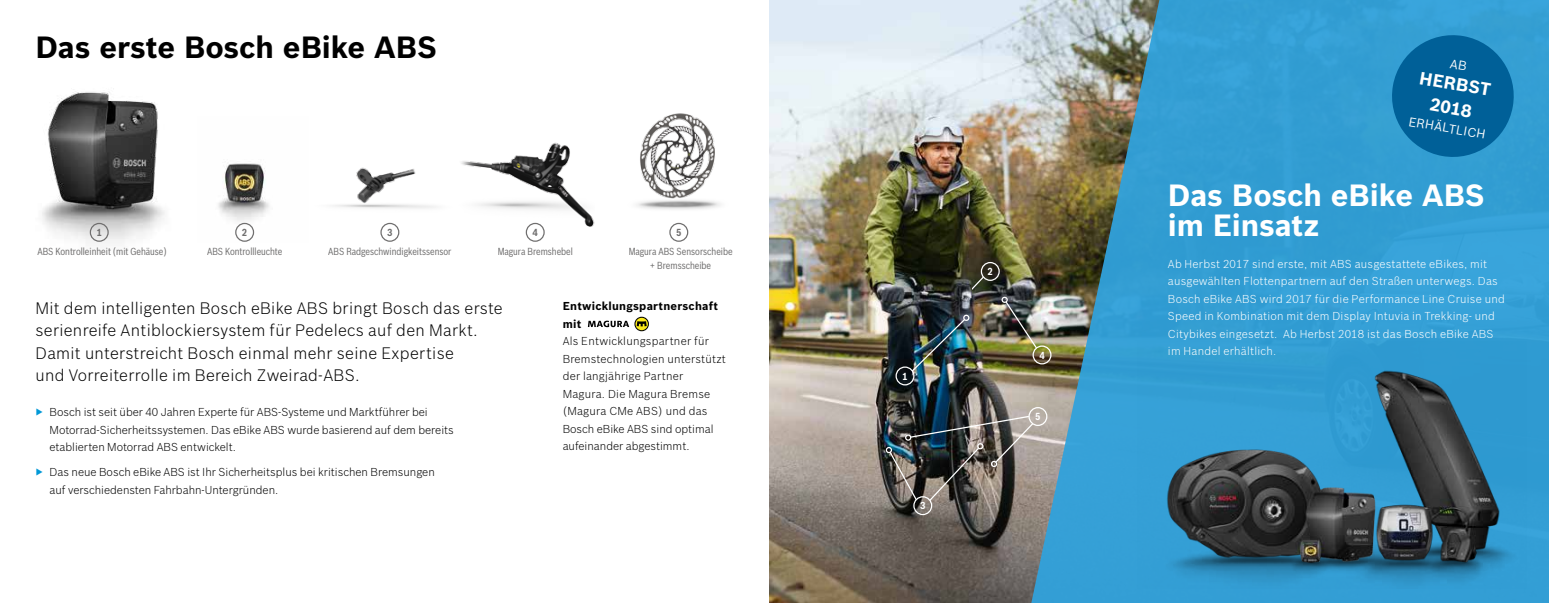
<style>
.page{position:relative;width:1549px;height:603px;background:#fff}
.page>*{position:absolute;margin:0;border:0;box-sizing:border-box;transform-origin:0 0}
.t1{font:700 30px/30px "Bosch Sans";letter-spacing:-.005em;color:#fff}
.t2{font:700 30px "Bosch Sans";letter-spacing:-.005em;color:#000}
.t3{font:700 17.5px/24.5px "Bosch Sans";color:#fff;text-align:center}
.t4{font:300 16.25px/22.5px "Bosch Sans";letter-spacing:.02em;color:#000}
.t5{font:12.5px "Bosch Sans";color:#fff}
.t6{font:300 11.25px/17.5px "Bosch Sans";letter-spacing:.02em;color:#fff}
.t7{font:300 11.25px/17.5px "Bosch Sans";color:#000}
.t8{font:300 11.25px/17.5px "Bosch Sans";letter-spacing:.02em;color:#000}
.t9{font:700 11.25px/17.5px "Bosch Sans";letter-spacing:.02em;color:#000}
.t10{font:10px/13.8px "Bosch Sans Cond";color:#706f6f;text-align:center}
.t11{font:700 10px "Bosch Sans Cond";color:#fff}
.t12{font:700 10px "Bosch Sans Cond";color:#706f6f}
.s1{font-weight:400;color:#0098d7}
</style>
<div class="page">
<img style="left:769px;top:0;width:260px;height:602px">
<svg style="left:1029px;top:0;width:519px;height:602px;fill:#349ed3"></svg>
<img style="left:1137px;top:341px;width:389px;height:247px">
<img style="left:957px;top:285px;width:14px;height:13px">
<img style="left:910px;top:317px;width:56px;height:55px">
<div style="left:963px;top:314px;width:6px;height:7px;border:1px solid #fff;border-radius:50%"></div>
<div style="left:885px;top:446px;width:7px;height:7px;border:1px solid #fff;border-radius:50%"></div>
<div style="left:980px;top:262px;width:19px;height:19px;border:1px solid #fff;border-radius:50%"></div>
<div style="left:1032px;top:345px;width:19px;height:19px;border:1px solid #fff;border-radius:50%"></div>
<div style="left:895px;top:366px;width:19px;height:19px;border:1px solid #fff;border-radius:50%"></div>
<div style="left:913px;top:496px;width:19px;height:19px;border:1px solid #fff;border-radius:50%"></div>
<svg style="left:966px;top:275px;width:19px;height:19px"></svg>
<img style="left:1000px;top:295px;width:38px;height:54px">
<div style="left:1028px;top:407px;width:19px;height:19px;border:1px solid #fff;border-radius:50%"></div>
<img style="left:888px;top:415px;width:146px;height:87px">
<img style="left:636px;top:113px;width:85px;height:97px">
<img style="left:218px;top:163px;width:51px;height:77px">
<img style="left:42px;top:92px;width:123px;height:151px">
<img style="left:333px;top:167px;width:103px;height:67px">
<div style="left:235px;top:223px;width:19px;height:19px;border:1px solid #706f6f;border-radius:50%"></div>
<div style="left:380px;top:223px;width:19px;height:19px;border:1px solid #706f6f;border-radius:50%"></div>
<div style="left:669px;top:223px;width:19px;height:19px;border:1px solid #706f6f;border-radius:50%"></div>
<div style="left:526px;top:223px;width:19px;height:19px;border:1px solid #706f6f;border-radius:50%"></div>
<div style="left:90px;top:223px;width:19px;height:19px;border:1px solid #706f6f;border-radius:50%"></div>
<svg style="left:588px;top:316px;width:61px;height:15px"></svg>
<img style="left:461px;top:142px;width:134px;height:92px">
<svg style="left:1387px;top:30px;width:131px;height:132px"></svg>
<h1 class="t2" style="left:35px;top:25px;width:403px">Das erste Bosch eBike ABS</h1>
<p class="t12" style="left:97px;top:225px;width:7px">1</p>
<p class="t12" style="left:242px;top:225px;width:7px">2</p>
<p class="t12" style="left:387px;top:225px;width:7px">3</p>
<p class="t12" style="left:532px;top:225px;width:7px">4</p>
<p class="t12" style="left:676px;top:225px;width:7px">5</p>
<p class="t10" style="left:328px;top:244px;width:125px">ABS Radgeschwindigkeitssensor</p>
<p class="t10" style="left:37px;top:244px;width:131px">ABS Kontrolleinheit (mit Gehäuse)</p>
<p class="t10" style="left:207px;top:244px;width:77px">ABS Kontrollleuchte</p>
<p class="t10" style="left:497px;top:244px;width:77px">Magura Bremshebel</p>
<p class="t10" style="left:628px;top:244px;width:106px">Magura ABS Sensorscheibe + Bremsscheibe</p>
<h3 class="t4" style="left:35px;top:295px;width:469px">Mit dem intelligenten Bosch eBike ABS bringt Bosch das erste serienreife Antiblockiersystem für Pedelecs auf den Markt.<br>Damit unterstreicht Bosch einmal mehr seine Expertise<br>und Vorreiterrolle im Bereich Zweirad-ABS.</h3>
<p class="t7" style="left:50px;top:402px;width:406px;text-indent:-14px"><span class="s1">▶</span> Bosch ist seit über 40 Jahren Experte für ABS-Systeme und Marktführer bei<br>Motorrad-Sicherheitssystemen. Das eBike ABS wurde basierend auf dem bereits etablierten Motorrad ABS entwickelt.</p>
<p class="t7" style="left:50px;top:462px;width:387px;text-indent:-14px"><span class="s1">▶</span> Das neue Bosch eBike ABS ist Ihr Sicherheitsplus bei kritischen Bremsungen auf verschiedensten Fahrbahn-Untergründen.</p>
<p class="t9" style="left:563px;top:296px;width:157px">Entwicklungspartnerschaft mit</p>
<p class="t8" style="left:563px;top:331px;width:165px">Als Entwicklungspartner für<br>Bremstechnologien unterstützt der langjährige Partner<br>Magura. Die Magura Bremse (Magura CMe ABS) und das<br>Bosch eBike ABS sind optimal aufeinander abgestimmt.</p>
<p class="t11" style="left:902px;top:368px;width:7px">1</p>
<p class="t11" style="left:920px;top:498px;width:7px">3</p>
<p class="t11" style="left:987px;top:264px;width:7px">2</p>
<p class="t11" style="left:1039px;top:347px;width:7px">4</p>
<p class="t11" style="left:1035px;top:409px;width:7px">5</p>
<h2 class="t3" style="left:1421px;top:64px;width:73px;rotate:10deg">HERBST<br>2018</h2>
<p class="t5" style="left:1410px;top:112px;width:79px;rotate:10deg">ERHÄLTLICH</p>
<h1 class="t1" style="left:1168px;top:178px;width:318px">Das Bosch eBike ABS im Einsatz</h1>
<p class="t6" style="left:1168px;top:254px;width:338px">Ab Herbst 2017 sind erste, mit ABS ausgestattete eBikes, mit ausgewählten Flottenpartnern auf den Straßen unterwegs. Das Bosch eBike ABS wird 2017 für die Performance Line Cruise und Speed in Kombination mit dem Display Intuvia in Trekking- und Citybikes eingesetzt. Ab Herbst 2018 ist das Bosch eBike ABS im Handel erhältlich.</p>
</div>
